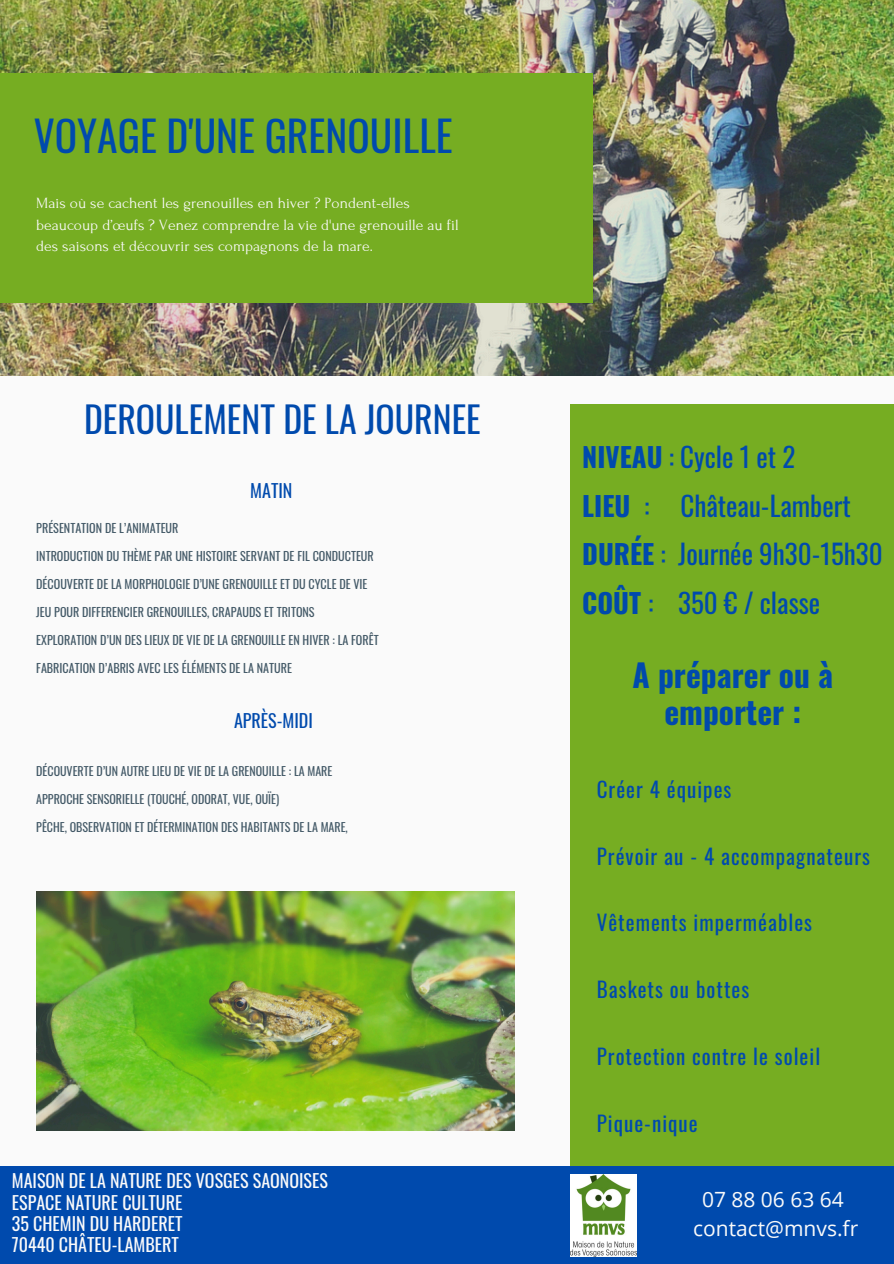
<style>
.page{position:relative;width:894px;height:1264px;background:#fff}
.page>*{position:absolute;margin:0;border:0;box-sizing:border-box;transform-origin:0 0}
.t1{font:41.55px "Oswald";color:#004aad}
.t2{font:35.7px "Oswald";color:#004aad}
.t3{font:700 31.5px/37.2px "Oswald";color:#004aad;text-align:center}
.t4{font:27px "Oswald";color:#004aad}
.t5{font:21px "Oswald";letter-spacing:.05em;color:#004aad}
.t6{font:21px/29.2px "Open Sans";color:#fafafa;text-align:center}
.t7{font:18px/21.3px "Oswald";color:#fafafa}
.t8{font:18px "Oswald";color:#004aad}
.t9{font:15.6px/21.3px "Forum";color:#fafafa}
.t10{font:12.15px "Oswald";color:#435967}
.t11{font:12px "Oswald";color:#435967}
.s1{font-weight:700}
</style>
<div class="page">
<div style="left:0;top:0;width:893px;height:1263px;background:#fafafa"></div>
<div style="left:570px;top:403px;width:323px;height:860px;background:#76ad22"></div>
<img style="left:0;top:0;width:893px;height:375px">
<div style="left:0;top:73px;width:592px;height:229px;background:#76ad22"></div>
<div style="left:0;top:1166px;width:893px;height:97px;background:#004aad"></div>
<img style="left:36px;top:891px;width:478px;height:239px">
<img style="left:570px;top:1174px;width:66px;height:82px">
<h2 class="t1" style="left:34px;top:103px;width:420px">VOYAGE D'UNE GRENOUILLE</h2>
<p class="t9" style="left:36px;top:193px;width:424px">Mais où se cachent les grenouilles en hiver ? Pondent-elles beaucoup d’œufs ? Venez comprendre la vie d'une grenouille au fil des saisons et découvrir ses compagnons de la mare.</p>
<h6 class="t2" style="left:84px;top:391px;width:398px">DEROULEMENT DE LA JOURNEE</h6>
<p class="t8" style="left:250px;top:476px;width:44px">MATIN</p>
<p class="t10" style="left:36px;top:518px;width:144px">PRÉSENTATION DE L’ANIMATEUR</p>
<p class="t10" style="left:36px;top:546px;width:339px">INTRODUCTION DU THÈME PAR UNE HISTOIRE SERVANT DE FIL CONDUCTEUR</p>
<p class="t10" style="left:36px;top:574px;width:332px">DÉCOUVERTE DE LA MORPHOLOGIE D’UNE GRENOUILLE ET DU CYCLE DE VIE</p>
<p class="t10" style="left:36px;top:602px;width:280px">JEU POUR DIFFERENCIER GRENOUILLES, CRAPAUDS ET TRITONS</p>
<p class="t10" style="left:36px;top:630px;width:344px">EXPLORATION D’UN DES LIEUX DE VIE DE LA GRENOUILLE EN HIVER : LA FORÊT</p>
<h6 class="t10" style="left:36px;top:658px;width:257px">FABRICATION D’ABRIS AVEC LES ÉLÉMENTS DE LA NATURE</h6>
<p class="t8" style="left:234px;top:707px;width:80px">APRÈS-MIDI</p>
<p class="t11" style="left:36px;top:761px;width:297px">DÉCOUVERTE D’UN AUTRE LIEU DE VIE DE LA GRENOUILLE : LA MARE</p>
<p class="t11" style="left:36px;top:789px;width:244px">APPROCHE SENSORIELLE (TOUCHÉ, ODORAT, VUE, OUÏE)</p>
<p class="t11" style="left:36px;top:817px;width:313px">PÊCHE, OBSERVATION ET DÉTERMINATION DES HABITANTS DE LA MARE,</p>
<p class="t7" style="left:12px;top:1169px;width:317px">MAISON DE LA NATURE DES VOSGES SAONOISES<br>ESPACE NATURE CULTURE<br>35 CHEMIN DU HARDERET</p>
<h1 class="t7" style="left:12px;top:1233px;width:169px">70440 CHÂTEU-LAMBERT</h1>
<h4 class="t4" style="left:582px;top:436px;width:214px"><span class="s1">NIVEAU</span> : Cycle 1 et 2</h4>
<h4 class="t4" style="left:582px;top:484px;width:270px"><span class="s1">LIEU</span> : Château-Lambert</h4>
<h4 class="t4" style="left:582px;top:533px;width:302px"><span class="s1">DURÉE</span> : Journée 9h30-15h30</h4>
<h4 class="t4" style="left:582px;top:581px;width:239px"><span class="s1">COÛT</span> : 350 € / classe</h4>
<p class="t3" style="left:632px;top:654px;width:202px">A préparer ou à emporter :</p>
<h3 class="t5" style="left:596px;top:772px;width:136px">Créer 4 équipes</h3>
<h5 class="t5" style="left:596px;top:839px;width:275px">Prévoir au - 4 accompagnateurs</h5>
<h5 class="t5" style="left:596px;top:906px;width:217px">Vêtements imperméables</h5>
<h5 class="t5" style="left:596px;top:972px;width:154px">Baskets ou bottes</h5>
<h5 class="t5" style="left:596px;top:1039px;width:225px">Protection contre le soleil</h5>
<h5 class="t5" style="left:596px;top:1106px;width:102px">Pique-nique</h5>
<h5 class="t6" style="left:693px;top:1184px;width:167px">07 88 06 63 64 contact@mnvs.fr</h5>
</div>
